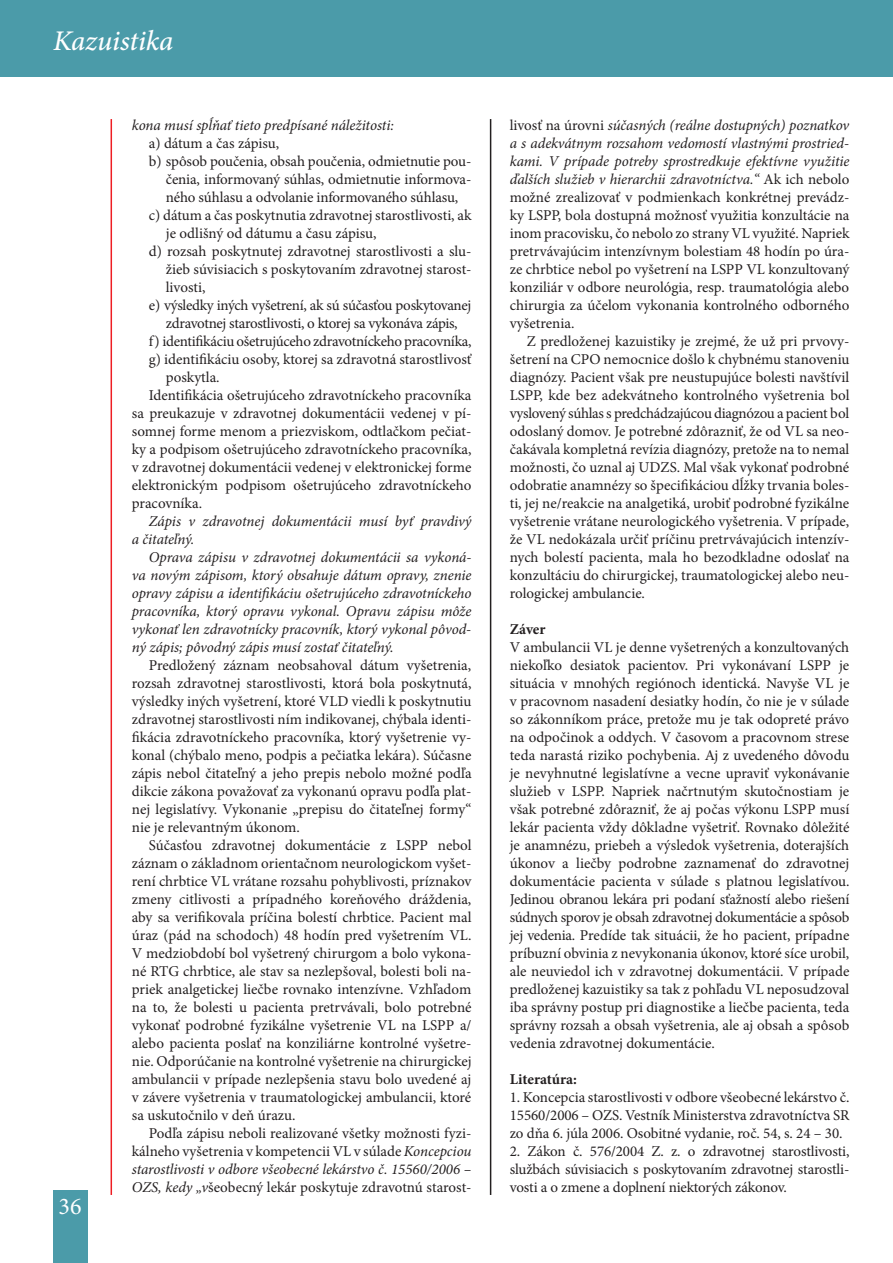
<style>
.page{position:relative;width:893px;height:1263px;background:#fff}
.page>*{position:absolute;margin:0;border:0;box-sizing:border-box;transform-origin:0 0}
.t1{font:italic 500 28.5px "Minion Pro";letter-spacing:-.005em;color:#fff}
.t2{font:24px "Minion Pro";color:#fff}
.t3{font:15px/18px "Minion Pro";letter-spacing:-.005em;color:#231f20;text-align:justify}
.t4{font:italic 15px/18px "Minion Pro";letter-spacing:-.01em;color:#231f20}
.t5{font:700 15px "Minion Pro";letter-spacing:-.005em;color:#231f20}
.s1{font-style:italic}
</style>
<div class="page">
<div style="left:53px;top:1191px;width:34px;height:72px;background:#4b9ba9"></div>
<div style="left:0;top:0;width:893px;height:77px;background:#4b9ba9"></div>
<hr style="left:111px;top:119px;width:1px;height:1076px;background:#ee1d23">
<hr style="left:490px;top:119px;width:1px;height:1076px;background:#231f20">
<h1 class="t1" style="left:53px;top:30px;width:122px">Kazuistika</h1>
<h2 class="t2" style="left:59px;top:1196px;width:25px">36</h2>
<p class="t4" style="left:132px;top:117px;width:264px">kona musí spĺňať tieto predpísané náležitosti:</p>
<p class="t3" style="left:149px;top:135px;width:132px">a) dátum a čas zápisu,</p>
<p class="t3" style="left:149px;top:153px;width:324px">b) spôsob poučenia, obsah poučenia, odmietnutie pou-</p>
<p class="t3" style="left:166px;top:171px;width:307px">čenia, informovaný súhlas, odmietnutie informova-</p>
<p class="t3" style="left:166px;top:189px;width:294px">ného súhlasu a odvolanie informovaného súhlasu,</p>
<p class="t3" style="left:149px;top:207px;width:324px">c) dátum a čas poskytnutia zdravotnej starostlivosti, ak</p>
<p class="t3" style="left:166px;top:225px;width:212px">je odlišný od dátumu a času zápisu,</p>
<p class="t3" style="left:149px;top:243px;width:324px">d) rozsah poskytnutej zdravotnej starostlivosti a slu-</p>
<p class="t3" style="left:166px;top:261px;width:307px">žieb súvisiacich s poskytovaním zdravotnej starost-</p>
<p class="t3" style="left:166px;top:279px;width:41px">livosti,</p>
<p class="t3" style="left:149px;top:297px;width:324px">e) výsledky iných vyšetrení, ak sú súčasťou poskytovanej</p>
<p class="t3" style="left:166px;top:315px;width:293px">zdravotnej starostlivosti, o ktorej sa vykonáva zápis,</p>
<p class="t3" style="left:149px;top:333px;width:324px">f) identifikáciu ošetrujúceho zdravotníckeho pracovníka,</p>
<p class="t3" style="left:149px;top:351px;width:324px">g) identifikáciu osoby, ktorej sa zdravotná starostlivosť</p>
<p class="t3" style="left:166px;top:369px;width:55px">poskytla.</p>
<p class="t3" style="left:149px;top:387px;width:324px">Identifikácia ošetrujúceho zdravotníckeho pracovníka</p>
<p class="t3" style="left:132px;top:405px;width:341px">sa preukazuje v zdravotnej dokumentácii vedenej v pí-</p>
<p class="t3" style="left:132px;top:423px;width:341px">somnej forme menom a priezviskom, odtlačkom pečiat-</p>
<p class="t3" style="left:132px;top:441px;width:341px">ky a podpisom ošetrujúceho zdravotníckeho pracovníka,</p>
<p class="t3" style="left:132px;top:459px;width:341px">v zdravotnej dokumentácii vedenej v elektronickej forme</p>
<p class="t3" style="left:132px;top:477px;width:341px">elektronickým podpisom ošetrujúceho zdravotníckeho</p>
<p class="t3" style="left:132px;top:495px;width:72px">pracovníka.</p>
<p class="t4" style="left:132px;top:513px;width:341px;text-indent:17px">Zápis v zdravotnej dokumentácii musí byť pravdivý a čitateľný.</p>
<p class="t4" style="left:132px;top:549px;width:341px;text-align:justify;text-indent:17px">Oprava zápisu v zdravotnej dokumentácii sa vykoná&shy;va novým zápisom, ktorý obsahuje dátum opravy, znenie opravy zápisu a identifikáciu ošetrujúceho zdravotníckeho pracovníka, ktorý opravu vykonal. Opravu zápisu môže vykonať len zdravotnícky pracovník, ktorý vykonal pôvod&shy;ný zápis; pôvodný zápis musí zostať čitateľný.</p>
<p class="t3" style="left:132px;top:657px;width:341px;text-indent:17px">Predložený záznam neobsahoval dátum vyšetrenia, rozsah zdravotnej starostlivosti, ktorá bola poskytnutá, výsledky iných vyšetrení, ktoré VLD viedli k poskytnutiu zdravotnej starostlivosti ním indikovanej, chýbala identi&shy;fikácia zdravotníckeho pracovníka, ktorý vyšetrenie vy&shy;konal (chýbalo meno, podpis a pečiatka lekára). Súčasne zápis nebol čitateľný a jeho prepis nebolo možné podľa dikcie zákona považovať za vykonanú opravu podľa plat&shy;nej legislatívy. Vykonanie „prepisu do čitateľnej formy“ nie je relevantným úkonom.</p>
<p class="t3" style="left:132px;top:837px;width:341px;text-indent:17px">Súčasťou zdravotnej dokumentácie z LSPP nebol záznam o základnom orientačnom neurologickom vyšet&shy;rení chrbtice VL vrátane rozsahu pohyblivosti, príznakov zmeny citlivosti a prípadného koreňového dráždenia, aby sa verifikovala príčina bolestí chrbtice. Pacient mal úraz (pád na schodoch) 48 hodín pred vyšetrením VL.<br>V medziobdobí bol vyšetrený chirurgom a bolo vykona&shy;né RTG chrbtice, ale stav sa nezlepšoval, bolesti boli na&shy;priek analgetickej liečbe rovnako intenzívne. Vzhľadom na to, že bolesti u pacienta pretrvávali, bolo potrebné vykonať podrobné fyzikálne vyšetrenie VL na LSPP a/ alebo pacienta poslať na konziliárne kontrolné vyšetre&shy;nie. Odporúčanie na kontrolné vyšetrenie na chirurgickej ambulancii v prípade nezlepšenia stavu bolo uvedené aj v závere vyšetrenia v traumatologickej ambulancii, ktoré sa uskutočnilo v deň úrazu.</p>
<p class="t3" style="left:132px;top:1125px;width:341px;text-indent:17px">Podľa zápisu neboli realizované všetky možnosti fyzi&shy;kálneho vyšetrenia v kompetencii VL v súlade <span class="s1">Koncepciou starostlivosti v odbore všeobecné lekárstvo č. 15560/2006 – OZS, kedy „v</span>šeobecný lekár poskytuje zdravotnú starost-</p>
<p class="t3" style="left:510px;top:117px;width:341px">livosť na úrovni <span class="s1">súčasných (reálne dostupných) poznatkov a s adekvátnym rozsahom vedomostí vlastnými prostried&shy;kami. V prípade potreby sprostredkuje efektívne využitie ďalších služieb v hierarchii zdravotníctva.“</span> Ak ich nebolo možné zrealizovať v podmienkach konkrétnej prevádz&shy;ky LSPP, bola dostupná možnosť využitia konzultácie na inom pracovisku, čo nebolo zo strany VL využité. Napriek pretrvávajúcim intenzívnym bolestiam 48 hodín po úra&shy;ze chrbtice nebol po vyšetrení na LSPP VL konzultovaný konziliár v odbore neurológia, resp. traumatológia alebo chirurgia za účelom vykonania kontrolného odborného vyšetrenia.</p>
<p class="t3" style="left:510px;top:333px;width:341px;text-indent:17px">Z predloženej kazuistiky je zrejmé, že už pri prvovy&shy;šetrení na CPO nemocnice došlo k chybnému stanoveniu diagnózy. Pacient však pre neustupujúce bolesti navštívil LSPP, kde bez adekvátneho kontrolného vyšetrenia bol vyslovený súhlas s predchádzajúcou diagnózou a pacient bol odoslaný domov. Je potrebné zdôrazniť, že od VL sa neo&shy;čakávala kompletná revízia diagnózy, pretože na to nemal možnosti, čo uznal aj UDZS. Mal však vykonať podrobné odobratie anamnézy so špecifikáciou dĺžky trvania boles&shy;ti, jej ne/reakcie na analgetiká, urobiť podrobné fyzikálne vyšetrenie vrátane neurologického vyšetrenia. V prípade, že VL nedokázala určiť príčinu pretrvávajúcich intenzív&shy;nych bolestí pacienta, mala ho bezodkladne odoslať na konzultáciu do chirurgickej, traumatologickej alebo neu&shy;rologickej ambulancie.</p>
<p class="t5" style="left:510px;top:623px;width:37px">Záver</p>
<p class="t3" style="left:510px;top:639px;width:341px">V ambulancii VL je denne vyšetrených a konzultovaných niekoľko desiatok pacientov. Pri vykonávaní LSPP je situácia v mnohých regiónoch identická. Navyše VL je v pracovnom nasadení desiatky hodín, čo nie je v súlade so zákonníkom práce, pretože mu je tak odopreté právo na odpočinok a oddych. V časovom a pracovnom strese teda narastá riziko pochybenia. Aj z uvedeného dôvodu je nevyhnutné legislatívne a vecne upraviť vykonávanie služieb v LSPP. Napriek načrtnutým skutočnostiam je však potrebné zdôrazniť, že aj počas výkonu LSPP musí lekár pacienta vždy dôkladne vyšetriť. Rovnako dôležité je anamnézu, priebeh a výsledok vyšetrenia, doterajších úkonov a liečby podrobne zaznamenať do zdravotnej dokumentácie pacienta v súlade s platnou legislatívou.<br>Jedinou obranou lekára pri podaní sťažností alebo riešení súdnych sporov je obsah zdravotnej dokumentácie a spôsob jej vedenia. Predíde tak situácii, že ho pacient, prípadne príbuzní obvinia z nevykonania úkonov, ktoré síce urobil, ale neuviedol ich v zdravotnej dokumentácii. V prípade predloženej kazuistiky sa tak z pohľadu VL neposudzoval iba správny postup pri diagnostike a liečbe pacienta, teda správny rozsah a obsah vyšetrenia, ale aj obsah a spôsob vedenia zdravotnej dokumentácie.</p>
<p class="t5" style="left:510px;top:1073px;width:69px">Literatúra:</p>
<p class="t3" style="left:510px;top:1089px;width:341px">1. Koncepcia starostlivosti v odbore všeobecné lekárstvo č.<br>15560/2006 – OZS. Vestník Ministerstva zdravotníctva SR zo dňa 6. júla 2006. Osobitné vydanie, roč. 54, s. 24 – 30.</p>
<p class="t3" style="left:510px;top:1143px;width:341px">2. Zákon č. 576/2004 Z. z. o zdravotnej starostlivosti, službách súvisiacich s poskytovaním zdravotnej starostli&shy;vosti a o zmene a doplnení niektorých zákonov.</p>
</div>
